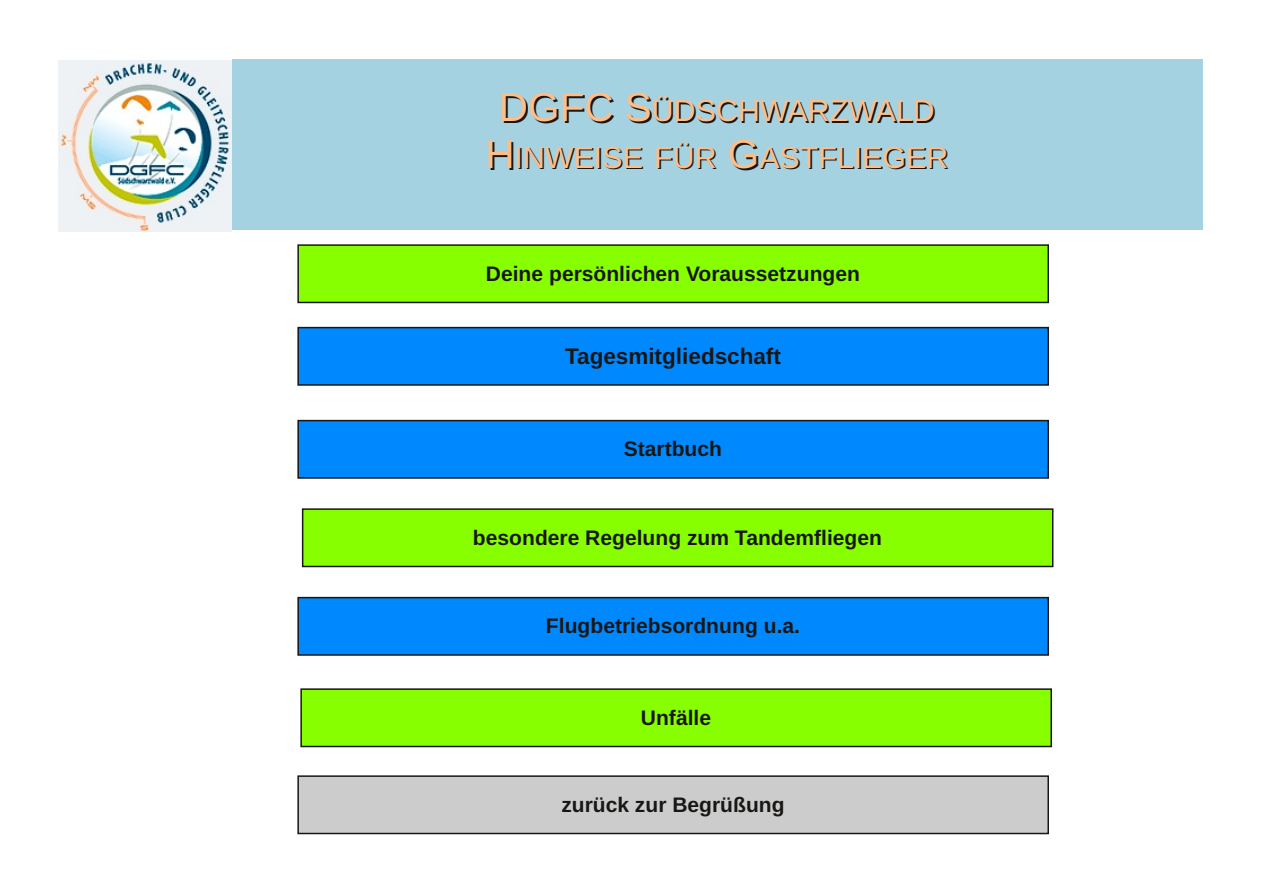
<style>
.page{position:relative;width:1263px;height:893px;background:#fff}
.page>*{position:absolute;margin:0;border:0;box-sizing:border-box;transform-origin:0 0}
.t1{font:30.3px/46.5px "Arimo";color:#181715;text-align:center}
.t2{font:700 22.5px "Arimo";color:#181715}
.t3{font:700 21px "Arimo";color:#181715}
.s1{font-size:40.5px}
.s2{color:#ffbd88}
</style>
<div class="page">
<img style="left:58px;top:60px;width:173px;height:171px">
<div style="left:232px;top:59px;width:970px;height:170px;background:#a4d2e0"></div>
<div style="left:298px;top:776px;width:750px;height:57px;background:#ccc"></div>
<div style="left:297px;top:775px;width:752px;height:59px;border:2px solid #181715"></div>
<div style="left:303px;top:509px;width:750px;height:57px;background:#8f0"></div>
<div style="left:302px;top:508px;width:751px;height:59px;border:2px solid #181715"></div>
<div style="left:298px;top:328px;width:750px;height:57px;background:#08f"></div>
<div style="left:297px;top:327px;width:752px;height:59px;border:2px solid #181715"></div>
<div style="left:298px;top:245px;width:750px;height:57px;background:#8f0"></div>
<div style="left:297px;top:244px;width:752px;height:59px;border:2px solid #181715"></div>
<div style="left:298px;top:421px;width:750px;height:57px;background:#08f"></div>
<div style="left:297px;top:420px;width:752px;height:59px;border:2px solid #181715"></div>
<div style="left:298px;top:598px;width:750px;height:57px;background:#08f"></div>
<div style="left:297px;top:597px;width:752px;height:59px;border:2px solid #181715"></div>
<div style="left:301px;top:689px;width:750px;height:57px;background:#8f0"></div>
<div style="left:300px;top:688px;width:752px;height:59px;border:2px solid #181715"></div>
<h1 class="t1" style="left:487px;top:89px;width:464px"><span class="s1">DGFC S</span>ÜDSCHWARZWALD<br><span class="s1">H</span><span class="s2">I</span>NWE<span class="s2">I</span>SE FÜR <span class="s1">G</span>ASTFL<span class="s2">I</span>EGER</h1>
<p class="t3" style="left:486px;top:262px;width:376px">Deine persönlichen Voraussetzungen</p>
<p class="t2" style="left:565px;top:344px;width:217px">Tagesmitgliedschaft</p>
<p class="t3" style="left:624px;top:437px;width:100px">Startbuch</p>
<p class="t3" style="left:473px;top:526px;width:411px">besondere Regelung zum Tandemfliegen</p>
<p class="t3" style="left:546px;top:614px;width:256px">Flugbetriebsordnung u.a.</p>
<p class="t3" style="left:641px;top:706px;width:72px">Unfälle</p>
<p class="t3" style="left:561px;top:793px;width:225px">zurück zur Begrüßung</p>
</div>
